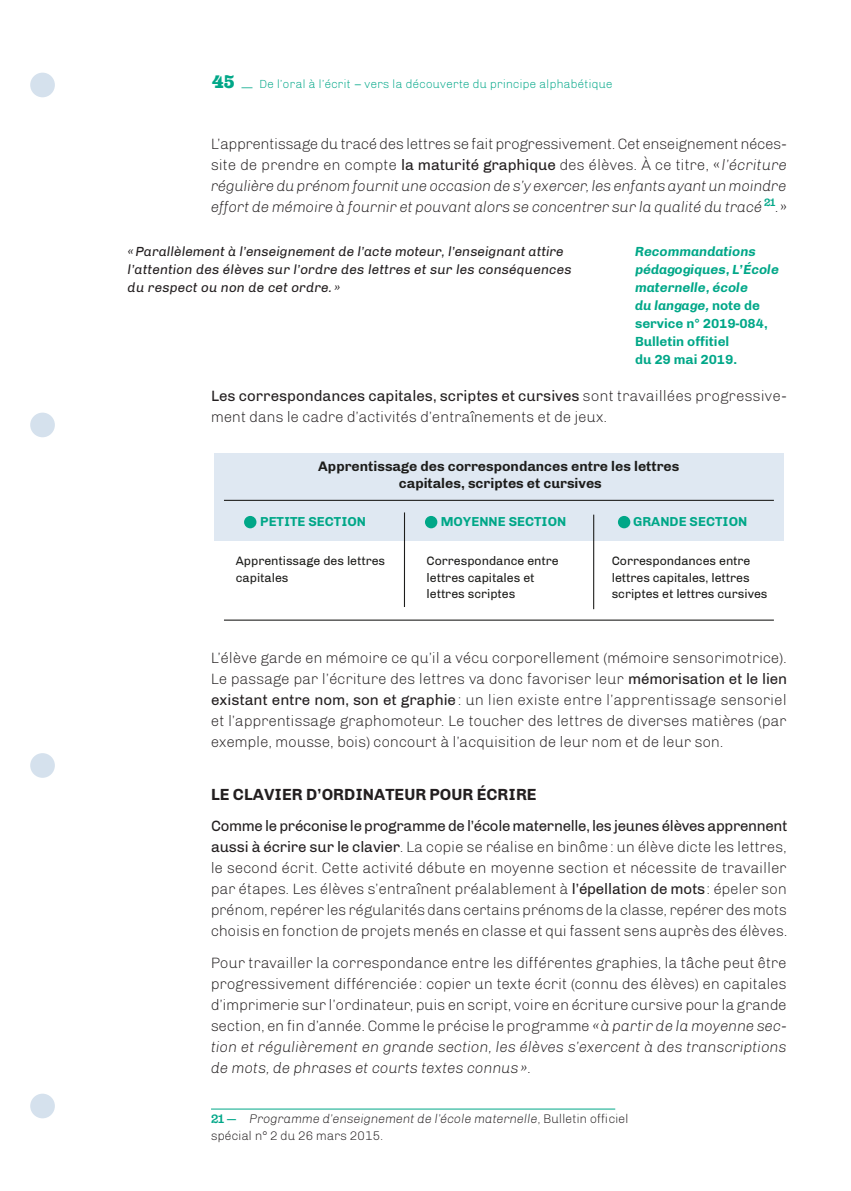
<style>
.page{position:relative;width:851px;height:1191px;background:#fff}
.page>*{position:absolute;margin:0;border:0;box-sizing:border-box;transform-origin:0 0}
.CHAPITRE_TITRENiv3{font:700 16.5px "Chivo";color:#231f20}
.CHAPITRE_TEXTE_COURA{font:300 15.3px/21px "Chivo";letter-spacing:-.01em;color:#231f20;text-align:justify}
.CHAPITRE_TEXTE_COURA-2{font:italic 300 15.3px/21px "Chivo";letter-spacing:-.02em;color:#231f20;text-align:justify}
.t1{font:700 14.1px/17.2px "Chivo";color:#1d1d1b;text-align:center}
.CHAPITRE_citation-re{font:italic 13.5px/18px "Chivo";letter-spacing:.01em;color:#231f20}
.CHAPITRE_auteur-cita{font:italic 700 13.5px/18px "Chivo";color:#00a788}
.t2{font:700 13.35px "Chivo";color:#00a788}
.NOTE_BAS-PAGE{font:italic 300 12.75px/16.5px "Chivo";letter-spacing:-.01em;color:#231f20}
.t3{font:12.45px/16.4px "Chivo";color:#1d1d1b}
.t4{font:300 12px "Chivo";color:#00a788}
.s1{font-family:"Hernandez Niu W00";font-weight:800;font-size:18px}
.s2{font-style:normal}
.s3{font-weight:400;font-style:normal}
.s4{font-family:"Arial"}
.s5{font-weight:400}
.s6{font-style:italic}
.s7{font-family:"Hernandez Niu W00";font-weight:700;font-style:normal;font-size:12px;color:#00a788}
</style>
<div class="page">
<hr style="left:211px;top:1108px;width:404px;height:1px;background:#00a788">
<div style="left:214px;top:453px;width:569px;height:87px;background:#dfe8f2"></div>
<hr style="left:404px;top:512px;width:1px;height:95px;background:#1d1d1b">
<hr style="left:593px;top:514px;width:1px;height:95px;background:#1d1d1b">
<div style="left:244px;top:516px;width:12px;height:12px;background:#00a788;border-radius:50%"></div>
<div style="left:425px;top:516px;width:12px;height:12px;background:#00a788;border-radius:50%"></div>
<div style="left:617px;top:516px;width:13px;height:12px;background:#00a788;border-radius:50%"></div>
<hr style="left:224px;top:500px;width:549px;height:1px;background:#1d1d1b">
<hr style="left:224px;top:619px;width:549px;height:1px;background:#1d1d1b">
<div style="left:30px;top:73px;width:25px;height:24px;background:#d5e1ed;border-radius:50%"></div>
<div style="left:30px;top:412px;width:25px;height:25px;background:#d5e1ed;border-radius:50%"></div>
<div style="left:30px;top:753px;width:25px;height:25px;background:#d5e1ed;border-radius:50%"></div>
<div style="left:30px;top:1093px;width:25px;height:25px;background:#d5e1ed;border-radius:50%"></div>
<p class="t4" style="left:212px;top:77px;width:402px"><span class="s1">45</span> — De l’oral à l’écrit – vers la découverte du principe alphabétique</p>
<p class="CHAPITRE_TEXTE_COURA-2" style="left:211px;top:133px;width:577px"><span class="s2">L’apprentissage du tracé des lettres se fait progressivement. Cet enseignement néces&shy;site de prendre en compte</span> <span class="s3">la maturité graphique</span> <span class="s2">des élèves. À ce titre, «</span>l’écriture régulière du prénom fournit une occasion de s’y exercer, les enfants ayant un moindre effort de mémoire à fournir et pouvant alors se concentrer sur la qualité du tracé <sup>21</sup><span class="s2">.»</span></p>
<p class="CHAPITRE_citation-re" style="left:128px;top:242px;width:445px">«Parallèlement à l’enseignement de l’acte moteur, l’enseignant attire l’attention des élèves sur l’ordre des lettres et sur les conséquences du respect ou non de cet ordre. »</p>
<p class="CHAPITRE_auteur-cita" style="left:635px;top:242px;width:145px">Recommandations pédagogiques, L’École maternelle, école<br>du langage<span class="s4">,</span> <span class="s2">note de service n° 2019-084,<br>Bulletin offitiel<br>du 29 mai 2019.</span></p>
<p class="CHAPITRE_TEXTE_COURA" style="left:211px;top:385px;width:577px"><span class="s5">Les correspondances capitales, scriptes et cursives</span> sont travaillées progressive&shy;ment dans le cadre d’activités d’entraînements et de jeux.</p>
<p class="t1" style="left:318px;top:458px;width:362px">Apprentissage des correspondances entre les lettres capitales, scriptes et cursives</p>
<p class="t2" style="left:260px;top:513px;width:107px">PETITE SECTION</p>
<p class="t3" style="left:236px;top:553px;width:151px">Apprentissage des lettres capitales</p>
<p class="t3" style="left:426px;top:553px;width:134px">Correspondance entre lettres capitales et lettres scriptes</p>
<p class="t3" style="left:611px;top:553px;width:157px">Correspondances entre lettres capitales, lettres scriptes et lettres cursives</p>
<p class="t2" style="left:440px;top:513px;width:127px">MOYENNE SECTION</p>
<p class="t2" style="left:633px;top:513px;width:116px">GRANDE SECTION</p>
<p class="CHAPITRE_TEXTE_COURA" style="left:211px;top:647px;width:577px">L’élève garde en mémoire ce qu’il a vécu corporellement (mémoire sensorimotrice).<br>Le passage par l’écriture des lettres va donc favoriser leur <span class="s5">mémorisation et le lien existant entre nom, son et graphie</span>: un lien existe entre l’apprentissage sensoriel et l’apprentissage graphomoteur. Le toucher des lettres de diverses matières (par exemple, mousse, bois) concourt à l’acquisition de leur nom et de leur son.</p>
<p class="CHAPITRE_TITRENiv3" style="left:211px;top:784px;width:327px">LE CLAVIER D’ORDINATEUR POUR ÉCRIRE</p>
<p class="CHAPITRE_TEXTE_COURA" style="left:211px;top:815px;width:578px"><span class="s5">Comme le préconise le programme de l’école maternelle, les jeunes élèves apprennent aussi à écrire sur le clavier</span>. La copie se réalise en binôme: un élève dicte les lettres, le second écrit. Cette activité débute en moyenne section et nécessite de travailler par étapes. Les élèves s’entraînent préalablement à <span class="s5">l’épellation de mots</span>: épeler son prénom, repérer les régularités dans certains prénoms de la classe, repérer des mots choisis en fonction de projets menés en classe et qui fassent sens auprès des élèves.</p>
<p class="CHAPITRE_TEXTE_COURA" style="left:211px;top:952px;width:577px">Pour travailler la correspondance entre les différentes graphies, la tâche peut être progressivement différenciée: copier un texte écrit (connu des élèves) en capitales d’imprimerie sur l’ordinateur, puis en script, voire en écriture cursive pour la grande section, en fin d’année. Comme le précise le programme <span class="s6">«à partir de la moyenne sec&shy;tion et régulièrement en grande section, les élèves s’exercent à des transcriptions de mots, de phrases et courts textes connus»</span>.</p>
<p class="NOTE_BAS-PAGE" style="left:211px;top:1111px;width:419px"><span class="s7">21 —</span> Programme d’enseignement de l’école maternelle<span class="s2">, Bulletin officiel spécial n° 2 du 26 mars 2015.</span></p>
</div>
